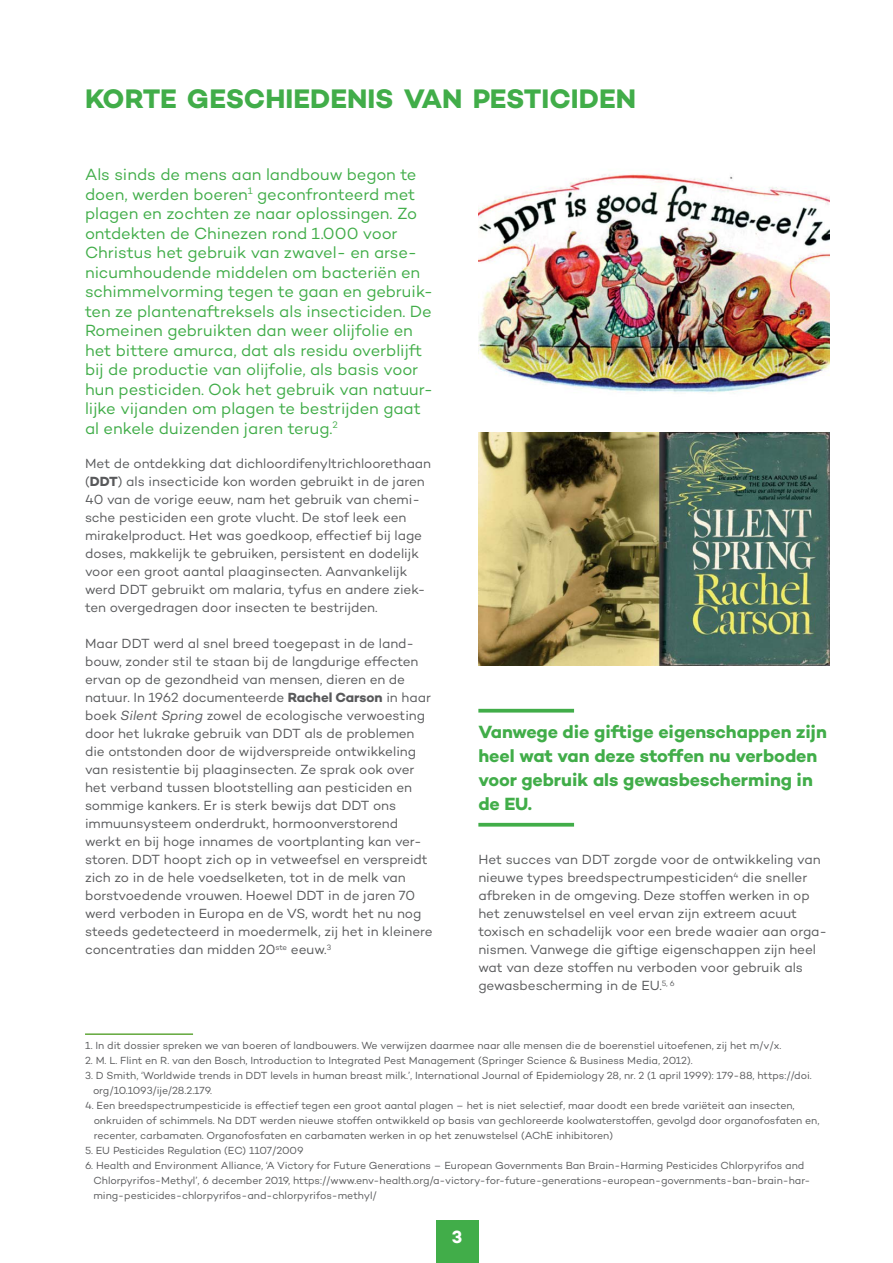
<style>
.page{position:relative;width:893px;height:1263px;background:#fff}
.page>*{position:absolute;margin:0;border:0;box-sizing:border-box;transform-origin:0 0}
.t1{font:700 27.3px "Campton";color:#41ad49}
.t2{font:700 18px/24px "Campton";letter-spacing:-.005em;color:#41ad49}
.t3{font:700 18px "Campton";color:#fff}
.t4{font:16.5px/19.5px "Campton";letter-spacing:-.005em;color:#41ad49}
.t5{font:13.5px/18px "Campton";letter-spacing:-.005em;color:#58595b}
.t6{font:10.5px/15px "Campton";letter-spacing:-.005em;color:#58595b}
.s1{font-weight:700}
.s2{font-style:italic}
</style>
<div class="page">
<hr style="left:85px;top:1033px;width:108px;height:2px;background:#62a73b">
<hr style="left:478px;top:709px;width:96px;height:3px;background:#41ad49">
<svg style="left:478px;top:823px;width:96px;height:4px"></svg>
<img style="left:478px;top:432px;width:351px;height:234px">
<img style="left:478px;top:174px;width:351px;height:219px">
<div style="left:436px;top:1220px;width:42px;height:43px;background:#41ad49"></div>
<h1 class="t1" style="left:85px;top:81px;width:552px">KORTE GESCHIEDENIS VAN PESTICIDEN</h1>
<p class="t4" style="left:85px;top:164px;width:350px">Als sinds de mens aan landbouw begon te doen, werden boeren<sup>1</sup> geconfronteerd met plagen en zochten ze naar oplossingen. Zo ontdekten de Chinezen rond 1.000 voor Christus het gebruik van zwavel- en arse&shy;nicumhoudende middelen om bacteriën en schimmelvorming tegen te gaan en gebruik&shy;ten ze plantenaftreksels als insecticiden. De Romeinen gebruikten dan weer olijfolie en het bittere amurca, dat als residu overblijft bij de productie van olijfolie, als basis voor hun pesticiden. Ook het gebruik van natuur&shy;lijke vijanden om plagen te bestrijden gaat al enkele duizenden jaren terug.<sup>2</sup></p>
<p class="t5" style="left:85px;top:454px;width:348px">Met de ontdekking dat dichloordifenyltrichloorethaan (<span class="s1">DDT</span>) als insecticide kon worden gebruikt in de jaren 40 van de vorige eeuw, nam het gebruik van chemi&shy;sche pesticiden een grote vlucht. De stof leek een mirakelproduct. Het was goedkoop, effectief bij lage doses, makkelijk te gebruiken, persistent en dodelijk voor een groot aantal plaaginsecten. Aanvankelijk werd DDT gebruikt om malaria, tyfus en andere ziek&shy;ten overgedragen door insecten te bestrijden.</p>
<p class="t5" style="left:85px;top:634px;width:349px">Maar DDT werd al snel breed toegepast in de land&shy;bouw, zonder stil te staan bij de langdurige effecten ervan op de gezondheid van mensen, dieren en de natuur. In 1962 documenteerde <span class="s1">Rachel Carson</span> in haar boek <span class="s2">Silent Spring</span> zowel de ecologische verwoesting door het lukrake gebruik van DDT als de problemen die ontstonden door de wijdverspreide ontwikkeling van resistentie bij plaaginsecten. Ze sprak ook over het verband tussen blootstelling aan pesticiden en sommige kankers. Er is sterk bewijs dat DDT ons immuunsysteem onderdrukt, hormoonverstorend werkt en bij hoge innames de voortplanting kan ver&shy;storen. DDT hoopt zich op in vetweefsel en verspreidt zich zo in de hele voedselketen, tot in de melk van borstvoedende vrouwen. Hoewel DDT in de jaren 70 werd verboden in Europa en de VS, wordt het nu nog steeds gedetecteerd in moedermelk, zij het in kleinere concentraties dan midden 20<sup>ste</sup> eeuw.<sup>3</sup></p>
<h2 class="t2" style="left:478px;top:720px;width:350px">Vanwege die giftige eigenschappen zijn heel wat van deze stoffen nu verboden voor gebruik als gewasbescherming in de EU.</h2>
<p class="t5" style="left:478px;top:850px;width:350px">Het succes van DDT zorgde voor de ontwikkeling van nieuwe types breedspectrumpesticiden<sup>4</sup> die sneller afbreken in de omgeving. Deze stoffen werken in op het zenuwstelsel en veel ervan zijn extreem acuut toxisch en schadelijk voor een brede waaier aan orga&shy;nismen. Vanwege die giftige eigenschappen zijn heel wat van deze stoffen nu verboden voor gebruik als gewasbescherming in de EU.<sup>5,</sup> <sup>6</sup></p>
<p class="t6" style="left:85px;top:1038px;width:698px">1. In dit dossier spreken we van boeren of landbouwers. We verwijzen daarmee naar alle mensen die de boerenstiel uitoefenen, zij het m/v/x.</p>
<p class="t6" style="left:85px;top:1053px;width:609px">2. M. L. Flint en R. van den Bosch, Introduction to Integrated Pest Management (Springer Science &amp; Business Media, 2012).</p>
<p class="t6" style="left:93px;top:1068px;width:720px;text-indent:-8px">3. D Smith, ‘Worldwide trends in DDT levels in human breast milk.’, International Journal of Epidemiology 28, nr. 2 (1 april 1999): 179-88, https://doi. org/10.1093/ije/28.2.179.</p>
<p class="t6" style="left:94px;top:1098px;width:727px;text-indent:-9px">4. Een breedspectrumpesticide is effectief tegen een groot aantal plagen – het is niet selectief, maar doodt een brede variëteit aan insecten, onkruiden of schimmels. Na DDT werden nieuwe stoffen ontwikkeld op basis van gechloreerde koolwaterstoffen, gevolgd door organofosfaten en, recenter, carbamaten. Organofosfaten en carbamaten werken in op het zenuwstelsel (AChE inhibitoren)</p>
<p class="t6" style="left:85px;top:1143px;width:220px">5. EU Pesticides Regulation (EC) 1107/2009</p>
<p class="t6" style="left:93px;top:1158px;width:718px;text-indent:-8px">6. Health and Environment Alliance, ‘A Victory for Future Generations – European Governments Ban Brain-Harming Pesticides Chlorpyrifos and<br>Chlorpyrifos-Methyl’, 6 december 2019, https://www.env-health.org/a-victory-for-future-generations-european-governments-ban-brain-har&shy;ming-pesticides-chlorpyrifos-and-chlorpyrifos-methyl/</p>
<h2 class="t3" style="left:452px;top:1225px;width:12px">3</h2>
</div>
